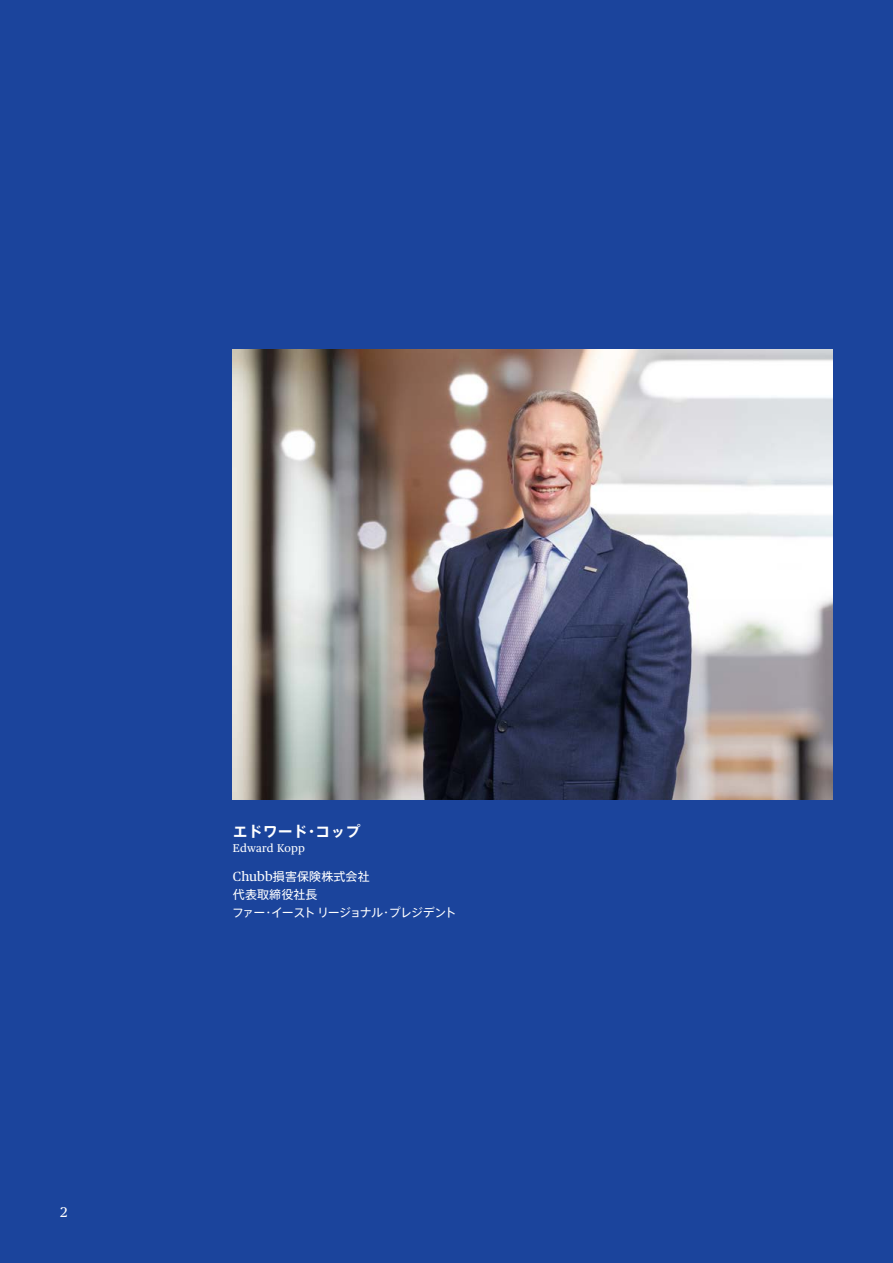
<style>
.page{position:relative;width:893px;height:1263px;background:#1b449c}
.page>*{position:absolute;margin:0;border:0;box-sizing:border-box;transform-origin:0 0}
.t1{font:700 15px "Axis Pro N";color:#fff}
.t2{font:14.1px "Chubb Publico Text";color:#fff}
.t3{font:12px/18px "Axis Pro N";letter-spacing:-.02em;color:#fff}
.t4{font:11.25px "Chubb Publico Text";letter-spacing:.015em;color:#fff}
.s1{font-family:"Chubb Publico Text";font-size:13.2px}
</style>
<div class="page">
<img style="left:233px;top:350px;width:600px;height:450px">
<p class="t2" style="left:60px;top:1201px;width:9px">2</p>
<p class="t1" style="left:233px;top:823px;width:129px">エドワード・コップ</p>
<p class="t4" style="left:233px;top:840px;width:73px">Edward Kopp</p>
<p class="t3" style="left:232px;top:867px;width:226px"><span class="s1">Chubb</span>損害保険株式会社<br>代表取締役社長<br>ファー・イーストリージョナル・プレジデント</p>
</div>
